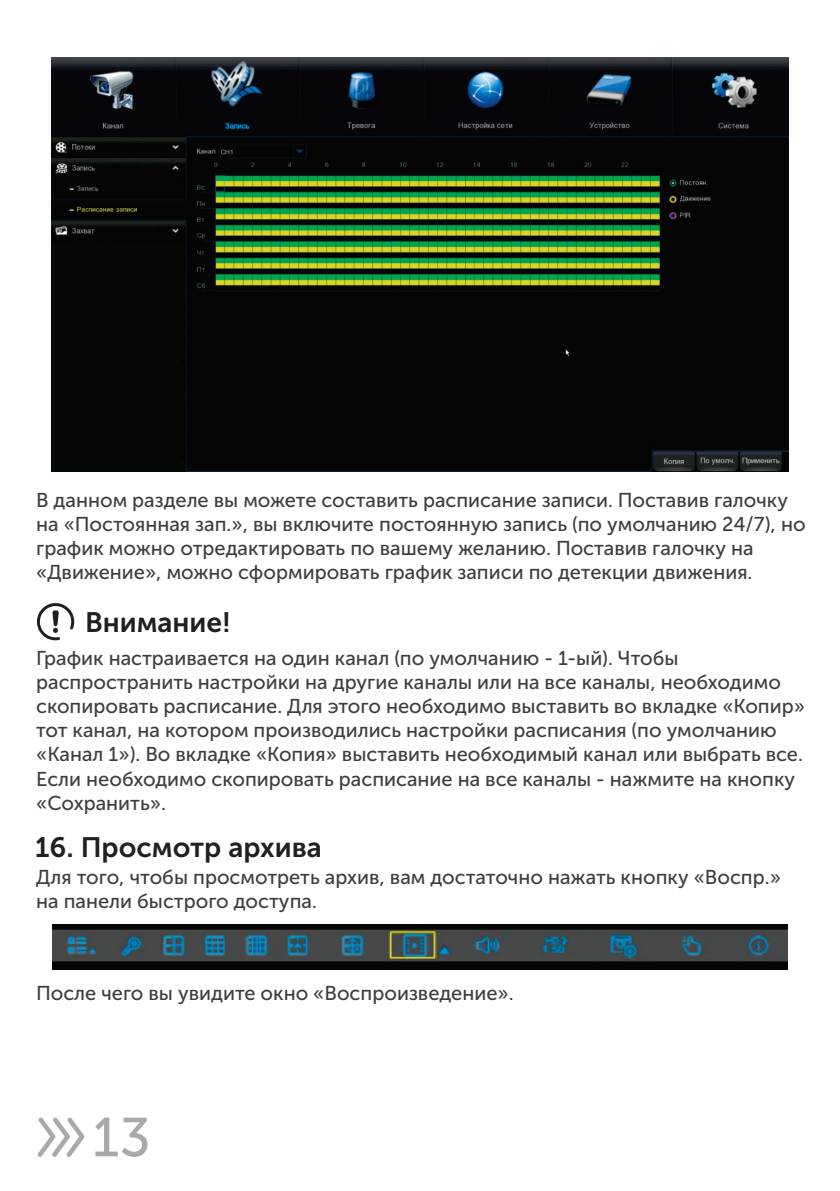
<style>
.page{position:relative;width:840px;height:1191px;background:#fff}
.page>*{position:absolute;margin:0;border:0;box-sizing:border-box;transform-origin:0 0}
.t1{font:54.8px "Museo Sans Cyrl 500";color:#a8a9ad}
.t2{font:28px "Museo Sans Cyrl 700";color:#231f20}
.t3{font:20px/24px "Museo Sans Cyrl 500";color:#3e3e3f}
</style>
<div class="page">
<svg style="left:37px;top:1117px;width:47px;height:40px"></svg>
<img style="left:53px;top:924px;width:733px;height:45px">
<svg style="left:37px;top:603px;width:37px;height:37px"></svg>
<img style="left:51px;top:57px;width:737px;height:414px">
<p class="t3" style="left:36px;top:490px;width:770px">В данном разделе вы можете составить расписание записи. Поставив галочку на «Постоянная зап.», вы включите постоянную запись (по умолчанию 24/7), но график можно отредактировать по вашему желанию. Поставив галочку на «Движение», можно сформировать график записи по детекции движения.</p>
<h2 class="t2" style="left:85px;top:611px;width:147px">Внимание!</h2>
<p class="t3" style="left:36px;top:648px;width:770px">График настраивается на один канал (по умолчанию - 1-ый). Чтобы распространить настройки на другие каналы или на все каналы, необходимо скопировать расписание. Для этого необходимо выставить во вкладке «Копир» тот канал, на котором производились настройки расписания (по умолчанию «Канал 1»). Во вкладке «Копия» выставить необходимый канал или выбрать все.<br>Если необходимо скопировать расписание на все каналы - нажмите на кнопку «Сохранить».</p>
<h2 class="t2" style="left:35px;top:836px;width:288px">16. Просмотр архива</h2>
<p class="t3" style="left:36px;top:866px;width:746px">Для того, чтобы просмотреть архив, вам достаточно нажать кнопку «Воспр.» на панели быстрого доступа.</p>
<p class="t3" style="left:36px;top:983px;width:479px">После чего вы увидите окно «Воспроизведение».</p>
<h1 class="t1" style="left:92px;top:1115px;width:60px">13</h1>
</div>
